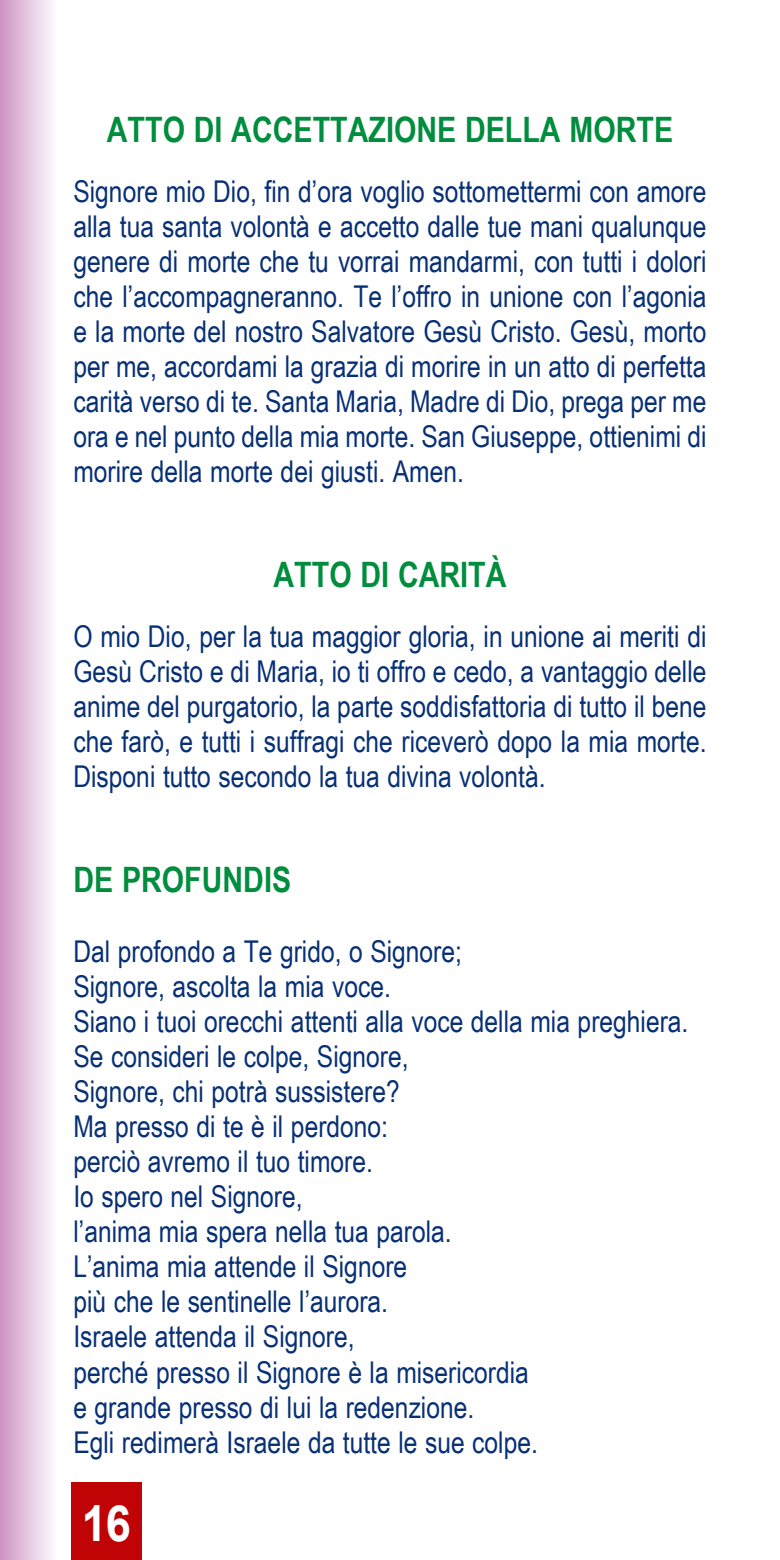
<style>
.page{position:relative;width:780px;height:1560px;background:#fff}
.page>*{position:absolute;margin:0;border:0;box-sizing:border-box;transform-origin:0 0}
.t1{font:700 50px "Arial";color:#fff;scale:.9 1}
.t2{font:700 35px "Arial Narrow";color:#008d3d}
.t3{font:30px/35px "Arial Narrow";color:#083074;text-align:justify}
</style>
<div class="page">
<div style="left:71px;top:1481px;width:71px;height:78px;background:#c00304"></div>
<div style="left:0;top:0;width:57px;height:1559px;background:linear-gradient(to right,#cd93c2,#fdfeff)"></div>
<p class="t2" style="left:107px;top:109px;width:567px">ATTO DI ACCETTAZIONE DELLA MORTE</p>
<p class="t3" style="left:73px;top:173px;width:634px">Signore mio Dio, fin d’ora voglio sottomettermi con amore alla tua santa volontà e accetto dalle tue mani qualunque genere di morte che tu vorrai mandarmi, con tutti i dolori che l’accompagneranno. Te l’offro in unione con l’agonia e la morte del nostro Salvatore Gesù Cristo. Gesù, morto per me, accordami la grazia di morire in un atto di perfetta carità verso di te. Santa Maria, Madre di Dio, prega per me ora e nel punto della mia morte. San Giuseppe, ottienimi di morire della morte dei giusti. Amen.</p>
<p class="t2" style="left:273px;top:554px;width:234px">ATTO DI CARITÀ</p>
<p class="t3" style="left:73px;top:618px;width:634px">O mio Dio, per la tua maggior gloria, in unione ai meriti di Gesù Cristo e di Maria, io ti offro e cedo, a vantaggio delle anime del purgatorio, la parte soddisfattoria di tutto il bene che farò, e tutti i suffragi che riceverò dopo la mia morte.<br>Disponi tutto secondo la tua divina volontà.</p>
<p class="t2" style="left:73px;top:859px;width:219px">DE PROFUNDIS</p>
<p class="t3" style="left:73px;top:933px;width:616px;text-align:left">Dal profondo a Te grido, o Signore;<br>Signore, ascolta la mia voce.<br>Siano i tuoi orecchi attenti alla voce della mia preghiera.<br>Se consideri le colpe, Signore,<br>Signore, chi potrà sussistere?<br>Ma presso di te è il perdono:<br>perciò avremo il tuo timore.<br>Io spero nel Signore,<br>l’anima mia spera nella tua parola.<br>L’anima mia attende il Signore<br>più che le sentinelle l’aurora.<br>Israele attenda il Signore,<br>perché presso il Signore è la misericordia<br>e grande presso di lui la redenzione.<br>Egli redimerà Israele da tutte le sue colpe.</p>
<h1 class="t1" style="left:82px;top:1494px;width:56px">16</h1>
</div>
